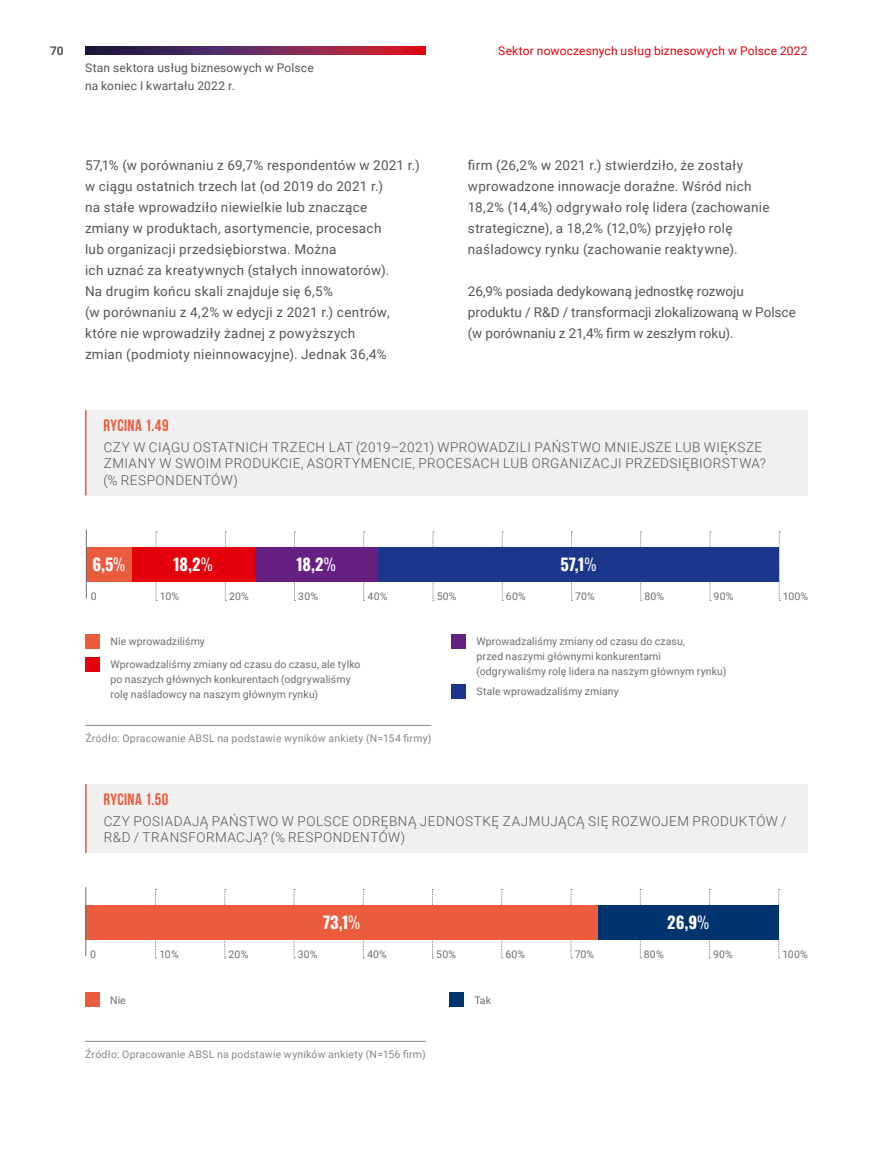
<style>
.page{position:relative;width:893px;height:1149px;background:#fff}
.page>*{position:absolute;margin:0;border:0;box-sizing:border-box;transform-origin:0 0}
.t1{font:700 16.5px "Oswald";color:#fff}
.t2{font:700 16.5px "Bebas Neue";letter-spacing:.02em;color:#eb5b3e}
.t3{font:13.5px/21px "Roboto";letter-spacing:.02em;color:#565655}
.t4{font:300 13.5px/16.5px "Roboto";letter-spacing:.035em;color:#565655}
.t5{font:13.5px/21px "Roboto";color:#565655}
.t6{font:12px/18px "Roboto";letter-spacing:.015em;color:#565655}
.t7{font:12px "Roboto";letter-spacing:.015em;color:#e3000b}
.t8{font:700 12px "Roboto";color:#565655}
.t9{font:10.5px/15px "Roboto";letter-spacing:.01em;color:#6e6e6e}
.t10{font:10.5px "Roboto";letter-spacing:.02em;color:#868786}
.s1{font-weight:300}
</style>
<div class="page">
<svg style="left:85px;top:47px;width:340px;height:8px"></svg>
<div style="left:86px;top:410px;width:722px;height:85px;background:#f0f0f0"></div>
<hr style="left:85px;top:410px;width:2px;height:85px;background:#eb5b3e">
<hr style="left:85px;top:725px;width:346px;height:1px;background:#868786">
<svg style="left:156px;top:531px;width:1px;height:69px"></svg>
<svg style="left:225px;top:531px;width:1px;height:69px"></svg>
<svg style="left:294px;top:531px;width:2px;height:69px"></svg>
<svg style="left:363px;top:531px;width:2px;height:69px"></svg>
<svg style="left:433px;top:531px;width:1px;height:69px"></svg>
<svg style="left:502px;top:531px;width:1px;height:69px"></svg>
<svg style="left:571px;top:531px;width:1px;height:69px"></svg>
<svg style="left:640px;top:531px;width:2px;height:69px"></svg>
<svg style="left:710px;top:531px;width:1px;height:69px"></svg>
<div style="left:86px;top:547px;width:46px;height:35px;background:#eb5b3e"></div>
<div style="left:132px;top:547px;width:123px;height:35px;background:#e3000b"></div>
<div style="left:85px;top:633px;width:15px;height:15px;background:#eb5b3e"></div>
<div style="left:85px;top:657px;width:15px;height:15px;background:#e3000b"></div>
<div style="left:451px;top:633px;width:15px;height:15px;background:#652082"></div>
<div style="left:451px;top:683px;width:15px;height:15px;background:#1b368a"></div>
<svg style="left:779px;top:531px;width:1px;height:69px"></svg>
<div style="left:378px;top:547px;width:401px;height:35px;background:#1b368a"></div>
<hr style="left:86px;top:529px;width:1px;height:69px;background:#6e6e6e">
<div style="left:255px;top:547px;width:123px;height:35px;background:#652082"></div>
<div style="left:86px;top:783px;width:722px;height:69px;background:#f0f0f0"></div>
<hr style="left:85px;top:783px;width:2px;height:69px;background:#eb5b3e">
<hr style="left:85px;top:1040px;width:341px;height:1px;background:#868786">
<div style="left:85px;top:992px;width:15px;height:14px;background:#eb5b3e"></div>
<div style="left:449px;top:992px;width:15px;height:14px;background:#00346f"></div>
<svg style="left:155px;top:889px;width:2px;height:69px"></svg>
<svg style="left:224px;top:889px;width:2px;height:69px"></svg>
<svg style="left:294px;top:889px;width:1px;height:69px"></svg>
<svg style="left:363px;top:889px;width:1px;height:69px"></svg>
<svg style="left:432px;top:889px;width:1px;height:69px"></svg>
<svg style="left:501px;top:889px;width:2px;height:69px"></svg>
<svg style="left:571px;top:889px;width:1px;height:69px"></svg>
<svg style="left:640px;top:889px;width:1px;height:69px"></svg>
<svg style="left:709px;top:889px;width:1px;height:69px"></svg>
<div style="left:86px;top:904px;width:512px;height:35px;background:#eb5b3e"></div>
<svg style="left:778px;top:889px;width:2px;height:69px"></svg>
<div style="left:598px;top:904px;width:181px;height:35px;background:#00346f"></div>
<hr style="left:85px;top:886px;width:1px;height:69px;background:#6e6e6e">
<p class="t8" style="left:50px;top:42px;width:15px">70</p>
<p class="t7" style="left:498px;top:42px;width:311px">Sektor nowoczesnych usług biznesowych w Polsce 2022</p>
<p class="t6" style="left:85px;top:58px;width:230px">Stan sektora usług biznesowych w Polsce na koniec I kwartału 2022 r.</p>
<p class="t3" style="left:85px;top:154px;width:336px">57,1% (w porównaniu z 69,7% respondentów w 2021 r.) w ciągu ostatnich trzech lat (od 2019 do 2021 r.)<br>na stałe wprowadziło niewielkie lub znaczące<br>zmiany w produktach, asortymencie, procesach<br>lub organizacji przedsiębiorstwa. Można<br>ich uznać za kreatywnych (stałych innowatorów).<br>Na drugim końcu skali znajduje się 6,5%<br>(w porównaniu z 4,2% w edycji z 2021 r.) centrów, które nie wprowadziły żadnej z powyższych<br>zmian (podmioty nieinnowacyjne). Jednak 36,4%</p>
<p class="t3" style="left:468px;top:154px;width:303px">firm (26,2% w 2021 r.) stwierdziło, że zostały wprowadzone innowacje doraźne. Wśród nich 18,2% (14,4%) odgrywało rolę lidera (zachowanie strategiczne), a 18,2% (12,0%) przyjęło rolę naśladowcy rynku (zachowanie reaktywne).</p>
<p class="t5" style="left:468px;top:280px;width:329px">26,9% posiada dedykowaną jednostkę rozwoju produktu / R&amp;D / transformacji zlokalizowaną w Polsce (w porównaniu z 21,4% firm w zeszłym roku).</p>
<p class="t2" style="left:104px;top:416px;width:66px">RYCINA 1.49</p>
<p class="t4" style="left:104px;top:438px;width:664px">CZY W CIĄGU OSTATNICH TRZECH LAT (2019–2021) WPROWADZILI PAŃSTWO MNIEJSZE LUB WIĘKSZE<br>ZMIANY W SWOIM PRODUKCIE, ASORTYMENCIE, PROCESACH LUB ORGANIZACJI PRZEDSIĘBIORSTWA? (% RESPONDENTÓW)</p>
<p class="t1" style="left:92px;top:555px;width:35px">6,5<span class="s1">%</span></p>
<p class="t1" style="left:174px;top:555px;width:41px">18,2<span class="s1">%</span></p>
<p class="t1" style="left:296px;top:555px;width:41px">18,2<span class="s1">%</span></p>
<p class="t1" style="left:560px;top:555px;width:38px">57,1<span class="s1">%</span></p>
<p class="t9" style="left:91px;top:588px;width:7px">0</p>
<p class="t9" style="left:160px;top:588px;width:21px">10%</p>
<p class="t9" style="left:229px;top:588px;width:21px">20%</p>
<p class="t9" style="left:298px;top:588px;width:21px">30%</p>
<p class="t9" style="left:367px;top:588px;width:21px">40%</p>
<p class="t9" style="left:437px;top:588px;width:21px">50%</p>
<p class="t9" style="left:506px;top:588px;width:21px">60%</p>
<p class="t9" style="left:575px;top:588px;width:21px">70%</p>
<p class="t9" style="left:644px;top:588px;width:21px">80%</p>
<p class="t9" style="left:714px;top:588px;width:21px">90%</p>
<p class="t9" style="left:783px;top:588px;width:27px">100%</p>
<p class="t9" style="left:111px;top:633px;width:96px">Nie wprowadziliśmy</p>
<p class="t9" style="left:111px;top:656px;width:252px">Wprowadzaliśmy zmiany od czasu do czasu, ale tylko po naszych głównych konkurentach (odgrywaliśmy rolę naśladowcy na naszym głównym rynku)</p>
<p class="t9" style="left:477px;top:633px;width:251px">Wprowadzaliśmy zmiany od czasu do czasu,<br>przed naszymi głównymi konkurentami (odgrywaliśmy rolę lidera na naszym głównym rynku)</p>
<p class="t9" style="left:477px;top:682px;width:144px">Stale wprowadzaliśmy zmiany</p>
<p class="t10" style="left:85px;top:730px;width:347px">Źródło: Opracowanie ABSL na podstawie wyników ankiety (N=154 firmy)</p>
<p class="t2" style="left:104px;top:790px;width:66px">RYCINA 1.50</p>
<p class="t4" style="left:104px;top:812px;width:684px">CZY POSIADAJĄ PAŃSTWO W POLSCE ODRĘBNĄ JEDNOSTKĘ ZAJMUJĄCĄ SIĘ ROZWOJEM PRODUKTÓW /<br>R&amp;D / TRANSFORMACJĄ? (% RESPONDENTÓW)</p>
<p class="t1" style="left:323px;top:913px;width:39px">73,1<span class="s1">%</span></p>
<p class="t1" style="left:667px;top:913px;width:44px">26,9<span class="s1">%</span></p>
<p class="t9" style="left:90px;top:945px;width:7px">0</p>
<p class="t9" style="left:159px;top:945px;width:21px">10%</p>
<p class="t9" style="left:229px;top:945px;width:21px">20%</p>
<p class="t9" style="left:298px;top:945px;width:21px">30%</p>
<p class="t9" style="left:367px;top:945px;width:21px">40%</p>
<p class="t9" style="left:436px;top:945px;width:21px">50%</p>
<p class="t9" style="left:505px;top:945px;width:21px">60%</p>
<p class="t9" style="left:575px;top:945px;width:21px">70%</p>
<p class="t9" style="left:644px;top:945px;width:21px">80%</p>
<p class="t9" style="left:713px;top:945px;width:21px">90%</p>
<p class="t9" style="left:782px;top:945px;width:27px">100%</p>
<p class="t9" style="left:110px;top:991px;width:17px">Nie</p>
<p class="t9" style="left:474px;top:991px;width:18px">Tak</p>
<p class="t10" style="left:85px;top:1046px;width:342px">Źródło: Opracowanie ABSL na podstawie wyników ankiety (N=156 firm)</p>
</div>
